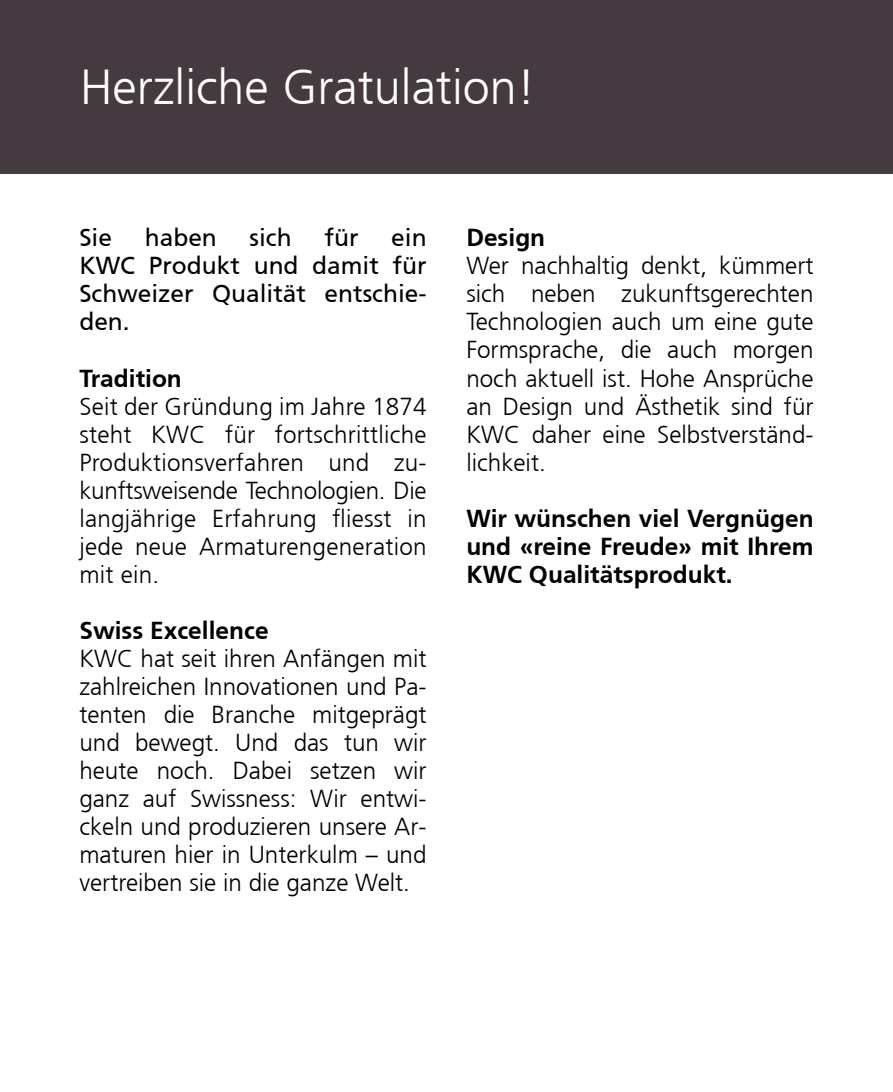
<style>
.page{position:relative;width:893px;height:1092px;background:#fff}
.page>*{position:absolute;margin:0;border:0;box-sizing:border-box;transform-origin:0 0}
.t1{font:300 49px "Frutiger LT Com KWC";color:#fff}
.t2{font:300 24.5px/28px "Frutiger LT Com KWC";color:#000;text-align:justify}
.t3{font:700 24.5px/28px "Frutiger LT Com KWC";color:#000;text-align:justify}
.t4{font:24.5px/28px "Frutiger LT Com KWC";color:#000;text-align:justify}
</style>
<div class="page">
<div style="left:0;top:0;width:893px;height:174px;background:#453a40"></div>
<h1 class="t1" style="left:80px;top:58px;width:457px">Herzliche Gratulation!</h1>
<p class="t4" style="left:79px;top:224px;width:34px">Sie</p>
<p class="t4" style="left:145px;top:224px;width:74px">haben</p>
<p class="t4" style="left:250px;top:224px;width:44px">sich</p>
<p class="t4" style="left:324px;top:224px;width:36px">für</p>
<p class="t4" style="left:79px;top:224px;width:349px;text-indent:312px">ein KWC Produkt und damit für Schweizer Qualität entschie&shy;den.</p>
<p class="t3" style="left:79px;top:364px;width:104px">Tradition</p>
<p class="t2" style="left:79px;top:392px;width:349px">Seit der Gründung im Jahre 1874 steht KWC für fortschrittliche Produktionsverfahren und zu&shy;kunftsweisende Technologien. Die langjährige Erfahrung fliesst in jede neue Armaturengeneration mit ein.</p>
<p class="t3" style="left:79px;top:616px;width:191px">Swiss Excellence</p>
<p class="t2" style="left:79px;top:644px;width:349px">KWC hat seit ihren Anfängen mit zahlreichen Innovationen und Pa&shy;tenten die Branche mitgeprägt und bewegt. Und das tun wir heute noch. Dabei setzen wir ganz auf Swissness: Wir entwi&shy;ckeln und produzieren unsere Ar&shy;maturen hier in Unterkulm – und vertreiben sie in die ganze Welt.</p>
<p class="t3" style="left:466px;top:224px;width:80px">Design</p>
<p class="t2" style="left:466px;top:252px;width:349px">Wer nachhaltig denkt, kümmert sich neben zukunftsgerechten Technologien auch um eine gute Formsprache, die auch morgen noch aktuell ist. Hohe Ansprüche an Design und Ästhetik sind für KWC daher eine Selbstverständ&shy;lichkeit.</p>
<p class="t3" style="left:466px;top:504px;width:349px">Wir wünschen viel Vergnügen und «reine Freude» mit Ihrem KWC Qualitätsprodukt.</p>
</div>
